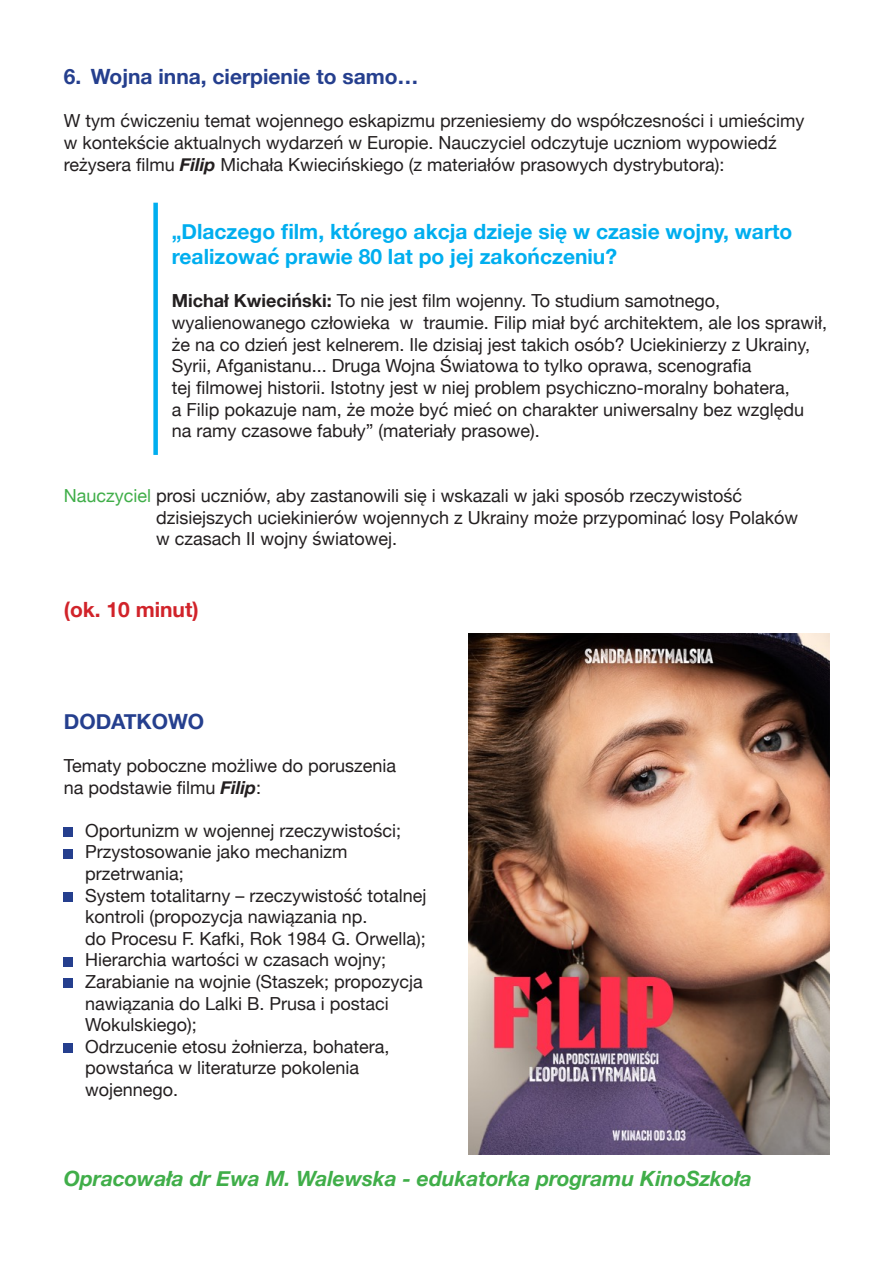
<style>
.page{position:relative;width:893px;height:1263px;background:#fff}
.page>*{position:absolute;margin:0;border:0;box-sizing:border-box;transform-origin:0 0}
.t1{font:700 21px/25.2px "Helvetica Neue";color:#00aeef}
.t2{font:italic 700 21px "Helvetica Neue";color:#40ae49}
.t3{font:700 21px "Helvetica Neue";color:#253f8e}
.t4{font:700 21px "Helvetica Neue";color:#d1232a}
.t5{font:18px/21.6px "Helvetica Neue";color:#231f20}
.s1{font-weight:700;font-style:italic}
.s2{font-weight:700}
.s3{color:#40ae49}
</style>
<div class="page">
<div style="left:64px;top:827px;width:9px;height:10px;background:#253f8e"></div>
<div style="left:64px;top:849px;width:9px;height:9px;background:#253f8e"></div>
<div style="left:64px;top:892px;width:9px;height:9px;background:#253f8e"></div>
<div style="left:64px;top:957px;width:9px;height:9px;background:#253f8e"></div>
<div style="left:64px;top:979px;width:9px;height:9px;background:#253f8e"></div>
<div style="left:64px;top:1043px;width:9px;height:10px;background:#253f8e"></div>
<div style="left:153px;top:203px;width:5px;height:252px;background:#00aeef"></div>
<img style="left:468px;top:633px;width:361px;height:521px">
<p class="t3" style="left:64px;top:60px;width:356px">6. Wojna inna, cierpienie to samo…</p>
<p class="t5" style="left:64px;top:111px;width:742px">W tym ćwiczeniu temat wojennego eskapizmu przeniesiemy do współczesności i umieścimy w kontekście aktualnych wydarzeń w Europie. Nauczyciel odczytuje uczniom wypowiedź reżysera filmu <span class="s1">Filip</span> Michała Kwiecińskiego (z materiałów prasowych dystrybutora):</p>
<p class="t1" style="left:172px;top:220px;width:622px">„Dlaczego film, którego akcja dzieje się w czasie wojny, warto realizować prawie 80 lat po jej zakończeniu?</p>
<p class="t5" style="left:172px;top:291px;width:657px"><span class="s2">Michał Kwieciński:</span> To nie jest film wojenny. To studium samotnego, wyalienowanego człowieka w traumie. Filip miał być architektem, ale los sprawił, że na co dzień jest kelnerem. Ile dzisiaj jest takich osób? Uciekinierzy z Ukrainy, Syrii, Afganistanu... Druga Wojna Światowa to tylko oprawa, scenografia<br>tej filmowej historii. Istotny jest w niej problem psychiczno-moralny bohatera,<br>a Filip pokazuje nam, że może być mieć on charakter uniwersalny bez względu na ramy czasowe fabuły” (materiały prasowe).</p>
<p class="t5" style="left:156px;top:486px;width:643px;text-indent:-92px"><span class="s3">Nauczyciel</span> prosi uczniów, aby zastanowili się i wskazali w jaki sposób rzeczywistość dzisiejszych uciekinierów wojennych z Ukrainy może przypominać losy Polaków w czasach II wojny światowej.</p>
<p class="t4" style="left:64px;top:593px;width:136px">(ok. 10 minut)</p>
<p class="t3" style="left:64px;top:705px;width:142px">DODATKOWO</p>
<p class="t5" style="left:64px;top:756px;width:334px">Tematy poboczne możliwe do poruszenia na podstawie filmu <span class="s1">Filip</span>:</p>
<p class="t5" style="left:85px;top:820px;width:318px">Oportunizm w wojennej rzeczywistości;</p>
<p class="t5" style="left:85px;top:842px;width:264px">Przystosowanie jako mechanizm przetrwania;</p>
<p class="t5" style="left:85px;top:885px;width:343px">System totalitarny – rzeczywistość totalnej kontroli (propozycja nawiązania np.<br>do Procesu F. Kafki, Rok 1984 G. Orwella);</p>
<p class="t5" style="left:85px;top:950px;width:303px">Hierarchia wartości w czasach wojny;</p>
<p class="t5" style="left:85px;top:972px;width:339px">Zarabianie na wojnie (Staszek; propozycja nawiązania do Lalki B. Prusa i postaci<br>Wokulskiego);</p>
<p class="t5" style="left:85px;top:1036px;width:306px">Odrzucenie etosu żołnierza, bohatera, powstańca w literaturze pokolenia wojennego.</p>
<p class="t2" style="left:64px;top:1162px;width:690px">Opracowała dr Ewa M. Walewska - edukatorka programu KinoSzkoła</p>
</div>
